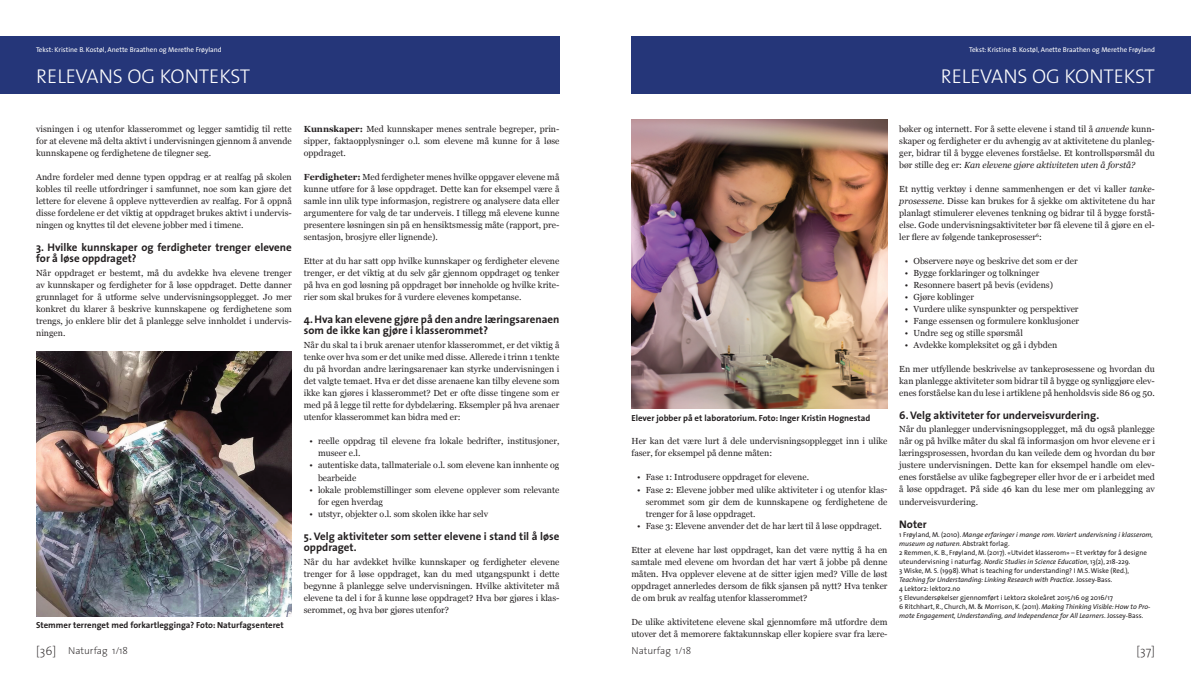
<style>
.page{position:relative;width:1191px;height:681px;background:#fff}
.page>*{position:absolute;margin:0;border:0;box-sizing:border-box;transform-origin:0 0}
.t1{font:300 20px "The Sans";color:#fff}
.t2{font:200 12px "The Sans";color:#231f20}
.t3{font:700 11px/11px "The Sans";color:#231f20}
.t4{font:200 10px "The Sans";color:#231f20}
.t5{font:8.8px/12px "Georgia";color:#231f20;text-align:justify}
.t6{font:700 8.8px "The Sans";color:#231f20}
.t7{font:7px/9px "The Sans";color:#231f20}
.t8{font:7px "The Sans";color:#fff}
.s1{font-weight:700}
.s2{font-style:italic}
.s3{font-size:12px}
</style>
<div class="page">
<div style="left:0;top:36px;width:559px;height:57px;background:#253679"></div>
<div style="left:631px;top:36px;width:560px;height:57px;background:#253679"></div>
<img style="left:36px;top:351px;width:256px;height:265px">
<img style="left:631px;top:119px;width:256px;height:289px">
<p class="t8" style="left:36px;top:43px;width:187px">Tekst: Kristine B. Kostøl, Anette Braathen og Merethe Frøyland</p>
<p class="t8" style="left:969px;top:43px;width:187px">Tekst: Kristine B. Kostøl, Anette Braathen og Merethe Frøyland</p>
<h1 class="t1" style="left:36px;top:59px;width:216px">RELEVANS OG KONTEKST</h1>
<h1 class="t1" style="left:940px;top:60px;width:216px">RELEVANS OG KONTEKST</h1>
<p class="t5" style="left:36px;top:123px;width:257px">visningen i og utenfor klasserommet og legger samtidig til rette for at elevene må delta aktivt i undervisningen gjennom å anvende kunnskapene og ferdighetene de tilegner seg.</p>
<p class="t5" style="left:36px;top:171px;width:257px">Andre fordeler med denne typen oppdrag er at realfag på skolen kobles til reelle utfordringer i samfunnet, noe som kan gjøre det lettere for elevene å oppleve nytteverdien av realfag. For å oppnå disse fordelene er det viktig at oppdraget brukes aktivt i undervis&shy;ningen og knyttes til det elevene jobber med i timene.</p>
<p class="t3" style="left:36px;top:241px;width:257px">3. Hvilke kunnskaper og ferdigheter trenger elevene for å løse oppdraget?</p>
<p class="t5" style="left:36px;top:267px;width:257px">Når oppdraget er bestemt, må du avdekke hva elevene trenger av kunnskaper og ferdigheter for å løse oppdraget. Dette danner grunnlaget for å utforme selve undervisningsopplegget. Jo mer konkret du klarer å beskrive kunnskapene og ferdighetene som trengs, jo enklere blir det å planlegge selve innholdet i undervis&shy;ningen.</p>
<p class="t6" style="left:36px;top:617px;width:249px">Stemmer terrenget med forkartlegginga? Foto: Naturfagsenteret</p>
<p class="t5" style="left:304px;top:123px;width:257px"><span class="s1">Kunnskaper:</span> Med kunnskaper menes sentrale begreper, prin&shy;sipper, faktaopplysninger o.l. som elevene må kunne for å løse oppdraget.</p>
<p class="t5" style="left:304px;top:171px;width:257px"><span class="s1">Ferdigheter:</span> Med ferdigheter menes hvilke oppgaver elevene må kunne utføre for å løse oppdraget. Dette kan for eksempel være å samle inn ulik type informasjon, registrere og analysere data eller argumentere for valg de tar underveis. I tillegg må elevene kunne presentere løsningen sin på en hensiktsmessig måte (rapport, pre&shy;sentasjon, brosjyre eller lignende).</p>
<p class="t5" style="left:304px;top:255px;width:257px">Etter at du har satt opp hvilke kunnskaper og ferdigheter elevene trenger, er det viktig at du selv går gjennom oppdraget og tenker på hva en god løsning på oppdraget bør inneholde og hvilke krite&shy;rier som skal brukes for å vurdere elevenes kompetanse.</p>
<p class="t3" style="left:304px;top:313px;width:257px">4. Hva kan elevene gjøre på den andre læringsarenaen som de ikke kan gjøre i klasserommet?</p>
<p class="t5" style="left:304px;top:339px;width:257px">Når du skal ta i bruk arenaer utenfor klasserommet, er det viktig å tenke over hva som er det unike med disse. Allerede i trinn 1 tenkte du på hvordan andre læringsarenaer kan styrke undervisningen i det valgte temaet. Hva er det disse arenaene kan tilby elevene som ikke kan gjøres i klasserommet? Det er ofte disse tingene som er med på å legge til rette for dybdelæring. Eksempler på hva arenaer utenfor klasserommet kan bidra med er:</p>
<p class="t5" style="left:318px;top:435px;width:243px;text-indent:-9px">• reelle oppdrag til elevene fra lokale bedrifter, institusjoner, museer e.l.</p>
<p class="t5" style="left:318px;top:459px;width:243px;text-indent:-9px">• autentiske data, tallmateriale o.l. som elevene kan innhente og bearbeide</p>
<p class="t5" style="left:318px;top:483px;width:243px;text-indent:-9px">• lokale problemstillinger som elevene opplever som relevante for egen hverdag</p>
<p class="t5" style="left:309px;top:507px;width:180px">• utstyr, objekter o.l. som skolen ikke har selv</p>
<p class="t3" style="left:304px;top:529px;width:257px">5. Velg aktiviteter som setter elevene i stand til å løse oppdraget.</p>
<p class="t5" style="left:304px;top:555px;width:257px">Når du har avdekket hvilke kunnskaper og ferdigheter elevene trenger for å løse oppdraget, kan du med utgangspunkt i dette begynne å planlegge selve undervisningen. Hvilke aktiviteter må elevene ta del i for å kunne løse oppdraget? Hva bør gjøres i klas&shy;serommet, og hva bør gjøres utenfor?</p>
<p class="t6" style="left:631px;top:410px;width:240px">Elever jobber på et laboratorium. Foto: Inger Kristin Hognestad</p>
<p class="t5" style="left:631px;top:435px;width:257px">Her kan det være lurt å dele undervisningsopplegget inn i ulike faser, for eksempel på denne måten:</p>
<p class="t5" style="left:637px;top:471px;width:173px">• Fase 1: Introdusere oppdraget for elevene.</p>
<p class="t5" style="left:645px;top:483px;width:243px;text-indent:-9px">• Fase 2: Elevene jobber med ulike aktiviteter i og utenfor klas&shy;serommet som gir dem de kunnskapene og ferdighetene de trenger for å løse oppdraget.</p>
<p class="t5" style="left:637px;top:519px;width:246px">• Fase 3: Elevene anvender det de har lært til å løse oppdraget.</p>
<p class="t5" style="left:631px;top:543px;width:257px">Etter at elevene har løst oppdraget, kan det være nyttig å ha en samtale med elevene om hvordan det har vært å jobbe på denne måten. Hva opplever elevene at de sitter igjen med? Ville de løst oppdraget annerledes dersom de fikk sjansen på nytt? Hva tenker de om bruk av realfag utenfor klasserommet?</p>
<p class="t5" style="left:631px;top:615px;width:257px">De ulike aktivitetene elevene skal gjennomføre må utfordre dem utover det å memorere faktakunnskap eller kopiere svar fra lære-</p>
<p class="t5" style="left:899px;top:123px;width:257px">bøker og internett. For å sette elevene i stand til å <span class="s2">anvende</span> kunn&shy;skaper og ferdigheter er du avhengig av at aktivitetene du planleg&shy;ger, bidrar til å bygge elevenes forståelse. Et kontrollspørsmål du bør stille deg er: <span class="s2">Kan elevene gjøre aktiviteten uten å forstå?</span></p>
<p class="t5" style="left:899px;top:183px;width:257px">Et nyttig verktøy i denne sammenhengen er det vi kaller <span class="s2">tanke&shy;prosessene</span>. Disse kan brukes for å sjekke om aktivitetene du har planlagt stimulerer elevenes tenkning og bidrar til å bygge forstå&shy;else. Gode undervisningsaktiviteter bør få elevene til å gjøre en el&shy;ler flere av følgende tankeprosesser<sup>6</sup>:</p>
<p class="t5" style="left:905px;top:255px;width:174px">• Observere nøye og beskrive det som er der</p>
<p class="t5" style="left:905px;top:267px;width:136px">• Bygge forklaringer og tolkninger</p>
<p class="t5" style="left:905px;top:279px;width:150px">• Resonnere basert på bevis (evidens)</p>
<p class="t5" style="left:905px;top:291px;width:71px">• Gjøre koblinger</p>
<p class="t5" style="left:905px;top:303px;width:175px">• Vurdere ulike synspunkter og perspektiver</p>
<p class="t5" style="left:905px;top:315px;width:176px">• Fange essensen og formulere konklusjoner</p>
<p class="t5" style="left:905px;top:327px;width:119px">• Undre seg og stille spørsmål</p>
<p class="t5" style="left:905px;top:339px;width:154px">• Avdekke kompleksitet og gå i dybden</p>
<p class="t5" style="left:899px;top:363px;width:257px">En mer utfyllende beskrivelse av tankeprosessene og hvordan du kan planlegge aktiviteter som bidrar til å bygge og synliggjøre elev&shy;enes forståelse kan du lese i artiklene på henholdsvis side 86 og 50.</p>
<p class="t3" style="left:899px;top:409px;width:201px">6. Velg aktiviteter for underveisvurdering.</p>
<p class="t5" style="left:899px;top:423px;width:257px">Når du planlegger undervisningsopplegget, må du også planlegge når og på hvilke måter du skal få informasjon om hvor elevene er i læringsprosessen, hvordan du kan veilede dem og hvordan du bør justere undervisningen. Dette kan for eksempel handle om elev&shy;enes forståelse av ulike fagbegreper eller hvor de er i arbeidet med å løse oppdraget. På side 46 kan du lese mer om planlegging av underveisvurdering.</p>
<p class="t3" style="left:899px;top:517px;width:29px">Noter</p>
<p class="t7" style="left:899px;top:529px;width:255px">1 Frøyland, M. (2010). <span class="s2">Mange erfaringer i mange rom. Variert undervisning i klasserom, museum og naturen</span>. Abstrakt forlag.<br>2 Remmen, K. B., Frøyland, M. (2017). «Utvidet klasserom» – Et verktøy for å designe uteundervisning i naturfag. <span class="s2">Nordic Studies in Science Education,</span> 13(2), 218-229.<br>3 Wiske, M. S. (1998). What is teaching for understanding? I M.S. Wiske (Red.), <span class="s2">Teaching for Understanding: Linking Research with Practice.</span> Jossey-Bass.<br>4 Lektor2: lektor2.no<br>5 Elevundersøkelser gjennomført i Lektor2 skoleåret 2015/16 og 2016/17<br>6 Ritchhart, R., Church, M. &amp; Morrison, K. (2011). <span class="s2">Making Thinking Visible: How to Pro&shy;mote Engagement, Understanding, and Independence for All Learners</span>. Jossey-Bass.</p>
<p class="t4" style="left:36px;top:642px;width:94px"><span class="s3">[36]</span> Naturfag 1/18</p>
<p class="t4" style="left:631px;top:642px;width:61px">Naturfag 1/18</p>
<h2 class="t2" style="left:1136px;top:640px;width:20px">[37]</h2>
</div>
